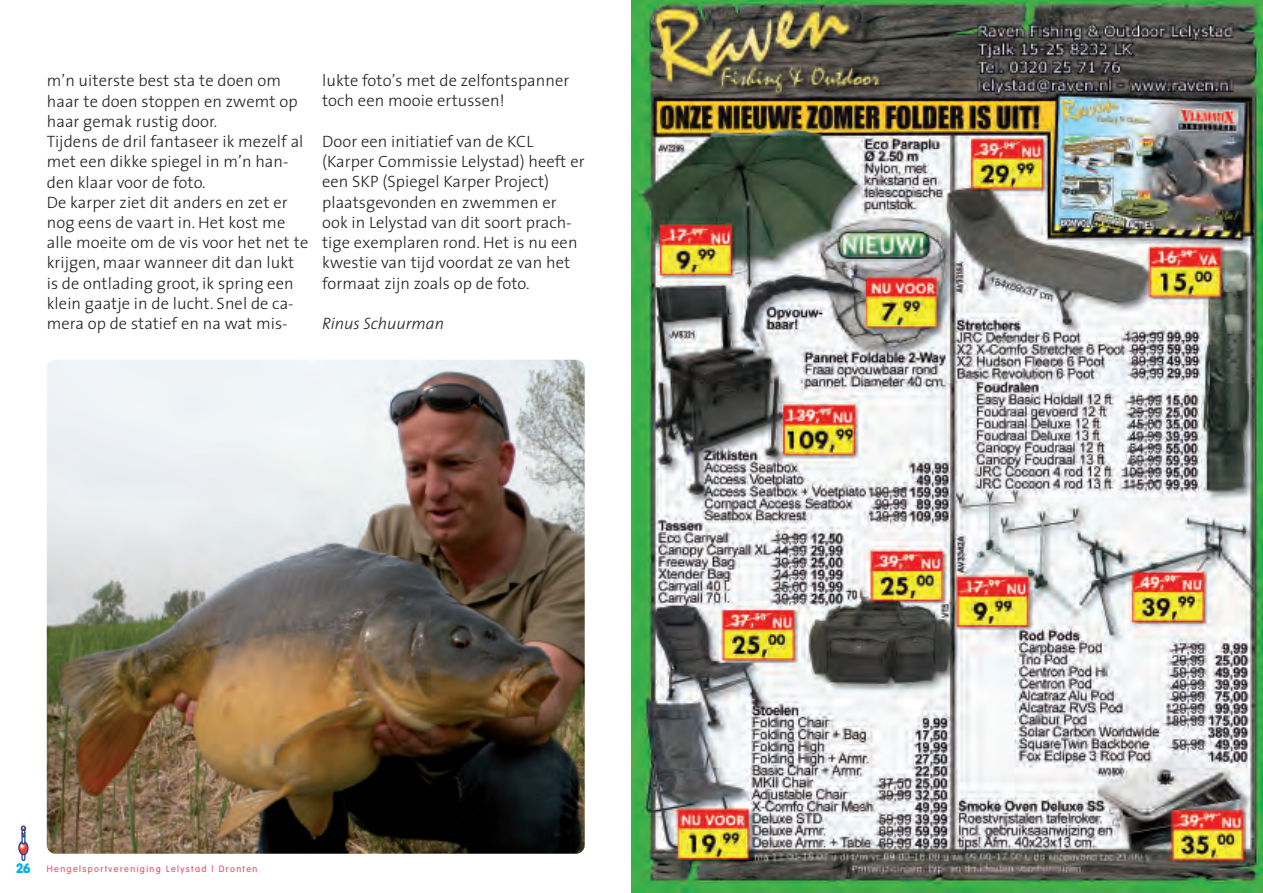
<style>
.page{position:relative;width:1263px;height:893px;background:#fff}
.page>*{position:absolute;margin:0;border:0;box-sizing:border-box;transform-origin:0 0}
.t1{font:300 16.5px/20.2px "The Sans";letter-spacing:.005em;color:#231f20}
.t2{font:italic 300 16.5px "The Sans";color:#231f20}
.t3{font:300 9px "VAG Rounded";letter-spacing:.16em;color:#ee3d56}
.s1{font-weight:900;font-size:13.5px;color:#00aeef}
</style>
<div class="page">
<div style="left:22px;top:845px;width:3px;height:16px;border:1px solid #1b3f94"></div>
<svg style="left:19px;top:841px;width:9px;height:14px"></svg>
<div style="left:18px;top:841px;width:11px;height:14px;border:1px solid #1b3f94;border-radius:50%"></div>
<div style="left:22px;top:828px;width:3px;height:16px;border:1px solid #1b3f94"></div>
<svg style="left:21px;top:825px;width:5px;height:13px"></svg>
<img style="left:631px;top:0;width:632px;height:893px">
<img style="left:47px;top:360px;width:538px;height:494px;border-radius:9px">
<p class="t1" style="left:47px;top:72px;width:263px">m’n uiterste best sta te doen om haar te doen stoppen en zwemt op haar gemak rustig door.<br>Tijdens de dril fantaseer ik mezelf al met een dikke spiegel in m’n han&shy;den klaar voor de foto.<br>De karper ziet dit anders en zet er nog eens de vaart in. Het kost me alle moeite om de vis voor het net te krijgen, maar wanneer dit dan lukt is de ontlading groot, ik spring een klein gaatje in de lucht. Snel de ca&shy;mera op de statief en na wat mis-</p>
<p class="t1" style="left:322px;top:72px;width:249px">lukte foto’s met de zelfontspanner toch een mooie ertussen!</p>
<p class="t1" style="left:322px;top:133px;width:264px">Door een initiatief van de KCL (Karper Commissie Lelystad) heeft er een SKP (Spiegel Karper Project) plaatsgevonden en zwemmen er ook in Lelystad van dit soort prach&shy;tige exemplaren rond. Het is nu een kwestie van tijd voordat ze van het formaat zijn zoals op de foto.</p>
<p class="t2" style="left:322px;top:317px;width:123px">Rinus Schuurman</p>
<p class="t3" style="left:16px;top:865px;width:242px"><span class="s1">26</span> Hengelsportvereniging Lelystad | Dronten</p>
</div>
